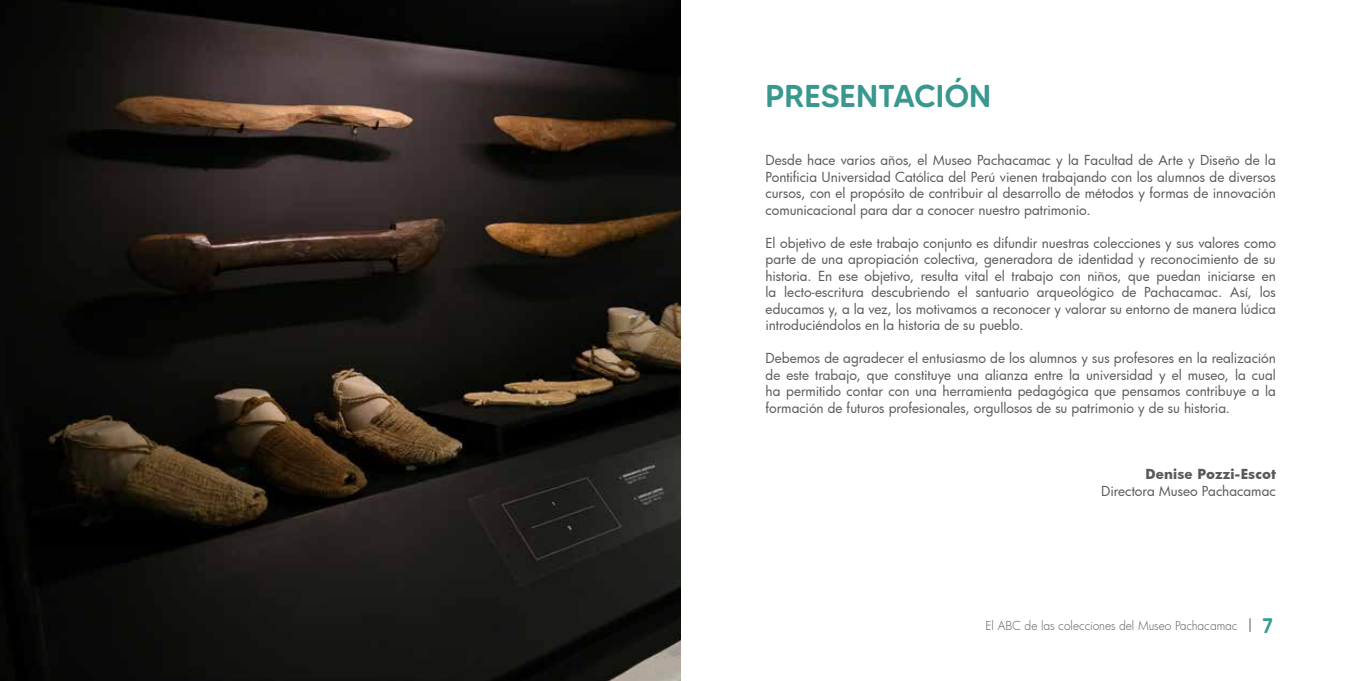
<style>
.page{position:relative;width:1361px;height:681px;background:#fff}
.page>*{position:absolute;margin:0;border:0;box-sizing:border-box;transform-origin:0 0}
.t1{font:500 31.5px "MADE Tommy Soft";color:#39988e}
.t2{font:13.5px/16.5px "Futura";color:#58595b;text-align:justify}
.t3{font:700 13.5px "Futura";letter-spacing:.01em;color:#58595b}
.t4{font:300 12px "Futura";letter-spacing:-.005em;color:#58595b}
.s1{font-family:"MADE Tommy Soft";font-weight:500;font-size:21px;color:#39988e}
</style>
<div class="page">
<svg style="left:1249px;top:618px;width:1px;height:13px"></svg>
<img style="left:0;top:0;width:680px;height:680px">
<h1 class="t1" style="left:765px;top:77px;width:227px">PRESENTACIÓN</h1>
<p class="t2" style="left:765px;top:152px;width:512px">Desde hace varios años, el Museo Pachacamac y la Facultad de Arte y Diseño de la Pontificia Universidad Católica del Perú vienen trabajando con los alumnos de diversos cursos, con el propósito de contribuir al desarrollo de métodos y formas de innovación comunicacional para dar a conocer nuestro patrimonio.</p>
<p class="t2" style="left:765px;top:234px;width:512px">El objetivo de este trabajo conjunto es difundir nuestras colecciones y sus valores como parte de una apropiación colectiva, generadora de identidad y reconocimiento de su historia. En ese objetivo, resulta vital el trabajo con niños, que puedan iniciarse en la lecto-escritura descubriendo el santuario arqueológico de Pachacamac. Así, los educamos y, a la vez, los motivamos a reconocer y valorar su entorno de manera lúdica introduciéndolos en la historia de su pueblo.</p>
<p class="t2" style="left:765px;top:350px;width:512px">Debemos de agradecer el entusiasmo de los alumnos y sus profesores en la realización de este trabajo, que constituye una alianza entre la universidad y el museo, la cual ha permitido contar con una herramienta pedagógica que pensamos contribuye a la formación de futuros profesionales, orgullosos de su patrimonio y de su historia.</p>
<p class="t3" style="left:1145px;top:464px;width:132px">Denise Pozzi-Escot</p>
<p class="t2" style="left:1101px;top:482px;width:176px">Directora Museo Pachacamac</p>
<p class="t4" style="left:985px;top:617px;width:289px">El ABC de las colecciones del Museo Pachacamac <span class="s1">7</span></p>
</div>
